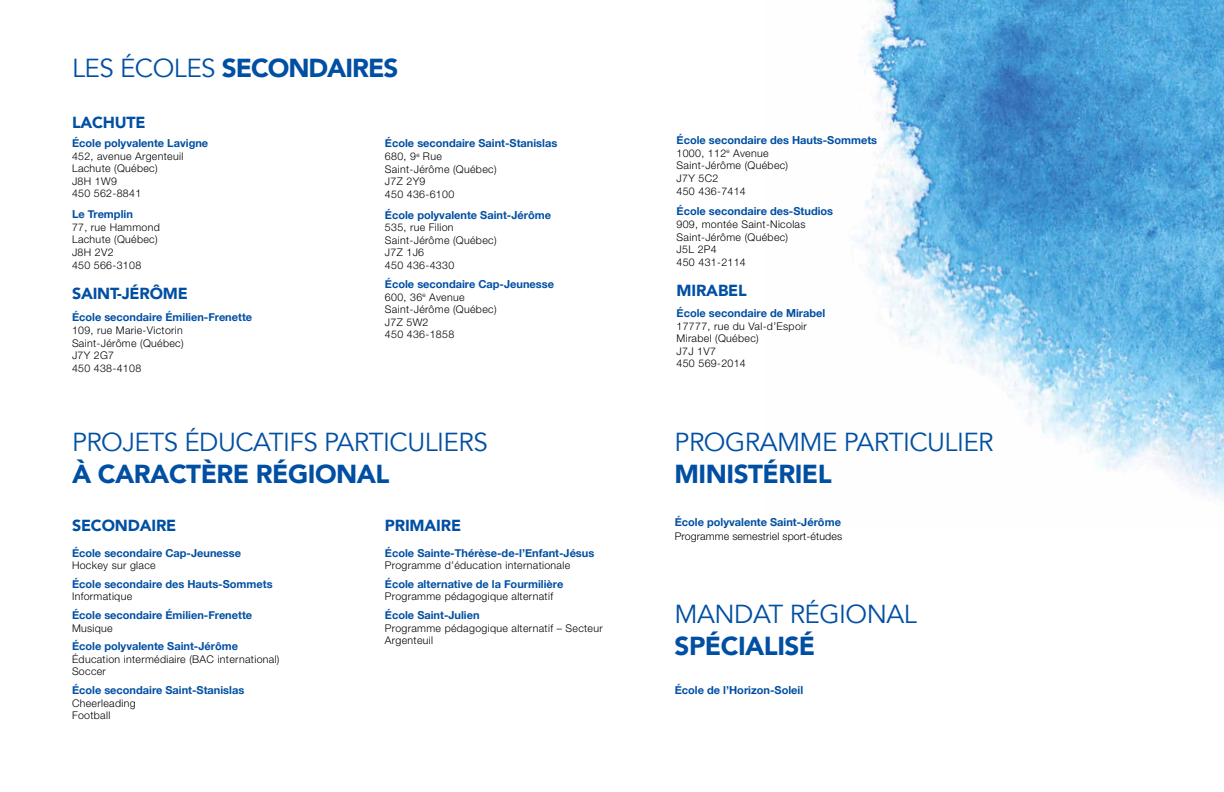
<style>
.page{position:relative;width:1224px;height:792px;background:#fff}
.page>*{position:absolute;margin:0;border:0;box-sizing:border-box;transform-origin:0 0}
.t1{font:26px "Avenir";letter-spacing:-.02em;color:#004fa3}
.t2{font:900 26px "Avenir";letter-spacing:-.02em;color:#004fa3}
.t3{font:900 26px "Avenir";letter-spacing:-.04em;color:#004fa3}
.t4{font:900 16px "Avenir";letter-spacing:-.01em;color:#004fa3}
.t5{font:700 11px "Helvetica Neue";color:#004fa3}
.t6{font:300 10.6px/12.6px "Helvetica Neue LT Std";letter-spacing:.03em;color:#000}
.t7{font:300 10.6px "Helvetica Neue LT Std";letter-spacing:.01em;color:#000}
.s1{font-weight:400}
</style>
<div class="page">
<img style="left:854px;top:0;width:370px;height:500px">
<h1 class="t3" style="left:72px;top:46px;width:328px"><span class="s1">LES ÉCOLES</span> SECONDAIRES</h1>
<h2 class="t4" style="left:72px;top:109px;width:75px">LACHUTE</h2>
<p class="t5" style="left:72px;top:136px;width:138px">École polyvalente Lavigne</p>
<p class="t6" style="left:72px;top:149px;width:113px">452, avenue Argenteuil<br>Lachute (Québec)<br>J8H 1W9<br>450 562-8841</p>
<p class="t5" style="left:72px;top:207px;width:62px">Le Tremplin</p>
<p class="t6" style="left:72px;top:221px;width:89px">77, rue Hammond<br>Lachute (Québec)<br>J8H 2V2<br>450 566-3108</p>
<h2 class="t4" style="left:72px;top:280px;width:117px">SAINT-JÉRÔME</h2>
<p class="t5" style="left:72px;top:311px;width:182px">École secondaire Émilien-Frenette</p>
<p class="t6" style="left:72px;top:324px;width:113px">109, rue Marie-Victorin<br>Saint-Jérôme (Québec)<br>J7Y 2G7<br>450 438-4108</p>
<p class="t5" style="left:385px;top:137px;width:174px">École secondaire Saint-Stanislas</p>
<p class="t6" style="left:385px;top:150px;width:113px">680, 9<sup>e</sup> Rue<br>Saint-Jérôme (Québec)<br>J7Z 2Y9<br>450 436-6100</p>
<p class="t5" style="left:385px;top:208px;width:168px">École polyvalente Saint-Jérôme</p>
<p class="t6" style="left:385px;top:221px;width:113px">535, rue Filion<br>Saint-Jérôme (Québec)<br>J7Z 1J6<br>450 436-4330</p>
<p class="t5" style="left:385px;top:277px;width:171px">École secondaire Cap-Jeunesse</p>
<p class="t6" style="left:385px;top:290px;width:113px">600, 36<sup>e</sup> Avenue<br>Saint-Jérôme (Québec)<br>J7Z 5W2<br>450 436-1858</p>
<h1 class="t1" style="left:72px;top:427px;width:417px">PROJETS ÉDUCATIFS PARTICULIERS</h1>
<h1 class="t2" style="left:72px;top:452px;width:319px">À CARACTÈRE RÉGIONAL</h1>
<h2 class="t4" style="left:72px;top:512px;width:106px">SECONDAIRE</h2>
<p class="t5" style="left:72px;top:546px;width:171px">École secondaire Cap-Jeunesse</p>
<p class="t6" style="left:72px;top:559px;width:85px">Hockey sur glace</p>
<p class="t5" style="left:72px;top:577px;width:202px">École secondaire des Hauts-Sommets</p>
<p class="t6" style="left:72px;top:590px;width:62px">Informatique</p>
<p class="t5" style="left:72px;top:608px;width:182px">École secondaire Émilien-Frenette</p>
<p class="t6" style="left:72px;top:621px;width:42px">Musique</p>
<p class="t5" style="left:72px;top:640px;width:168px">École polyvalente Saint-Jérôme</p>
<p class="t6" style="left:72px;top:653px;width:209px">Éducation intermédiaire (BAC international)<br>Soccer</p>
<p class="t5" style="left:72px;top:683px;width:174px">École secondaire Saint-Stanislas</p>
<p class="t6" style="left:72px;top:696px;width:65px">Cheerleading<br>Football</p>
<h2 class="t4" style="left:385px;top:512px;width:78px">PRIMAIRE</h2>
<p class="t5" style="left:385px;top:546px;width:211px">École Sainte-Thérèse-de-l’Enfant-Jésus</p>
<p class="t6" style="left:385px;top:559px;width:187px">Programme d’éducation internationale</p>
<p class="t5" style="left:385px;top:577px;width:180px">École alternative de la Fourmilière</p>
<p class="t6" style="left:385px;top:590px;width:170px">Programme pédagogique alternatif</p>
<p class="t5" style="left:385px;top:608px;width:96px">École Saint-Julien</p>
<p class="t6" style="left:385px;top:621px;width:219px">Programme pédagogique alternatif – Secteur<br>Argenteuil</p>
<p class="t5" style="left:677px;top:134px;width:202px">École secondaire des Hauts-Sommets</p>
<p class="t6" style="left:677px;top:147px;width:113px">1000, 112<sup>e</sup> Avenue<br>Saint-Jérôme (Québec)<br>J7Y 5C2<br>450 436-7414</p>
<p class="t5" style="left:677px;top:205px;width:158px">École secondaire des-Studios</p>
<p class="t6" style="left:677px;top:218px;width:130px">909, montée Saint-Nicolas<br>Saint-Jérôme (Québec)<br>J5L 2P4<br>450 431-2114</p>
<h2 class="t4" style="left:677px;top:277px;width:72px">MIRABEL</h2>
<p class="t5" style="left:677px;top:306px;width:150px">École secondaire de Mirabel</p>
<p class="t6" style="left:677px;top:319px;width:132px">17777, rue du Val-d’Espoir<br>Mirabel (Québec)<br>J7J 1V7<br>450 569-2014</p>
<h1 class="t1" style="left:675px;top:427px;width:321px">PROGRAMME PARTICULIER</h1>
<h1 class="t2" style="left:675px;top:452px;width:159px">MINISTÉRIEL</h1>
<p class="t5" style="left:675px;top:515px;width:168px">École polyvalente Saint-Jérôme</p>
<p class="t7" style="left:675px;top:530px;width:169px">Programme semestriel sport-études</p>
<h1 class="t1" style="left:675px;top:598px;width:244px">MANDAT RÉGIONAL</h1>
<h1 class="t2" style="left:675px;top:624px;width:142px">SPÉCIALISÉ</h1>
<p class="t5" style="left:675px;top:683px;width:130px">École de l’Horizon-Soleil</p>
</div>
